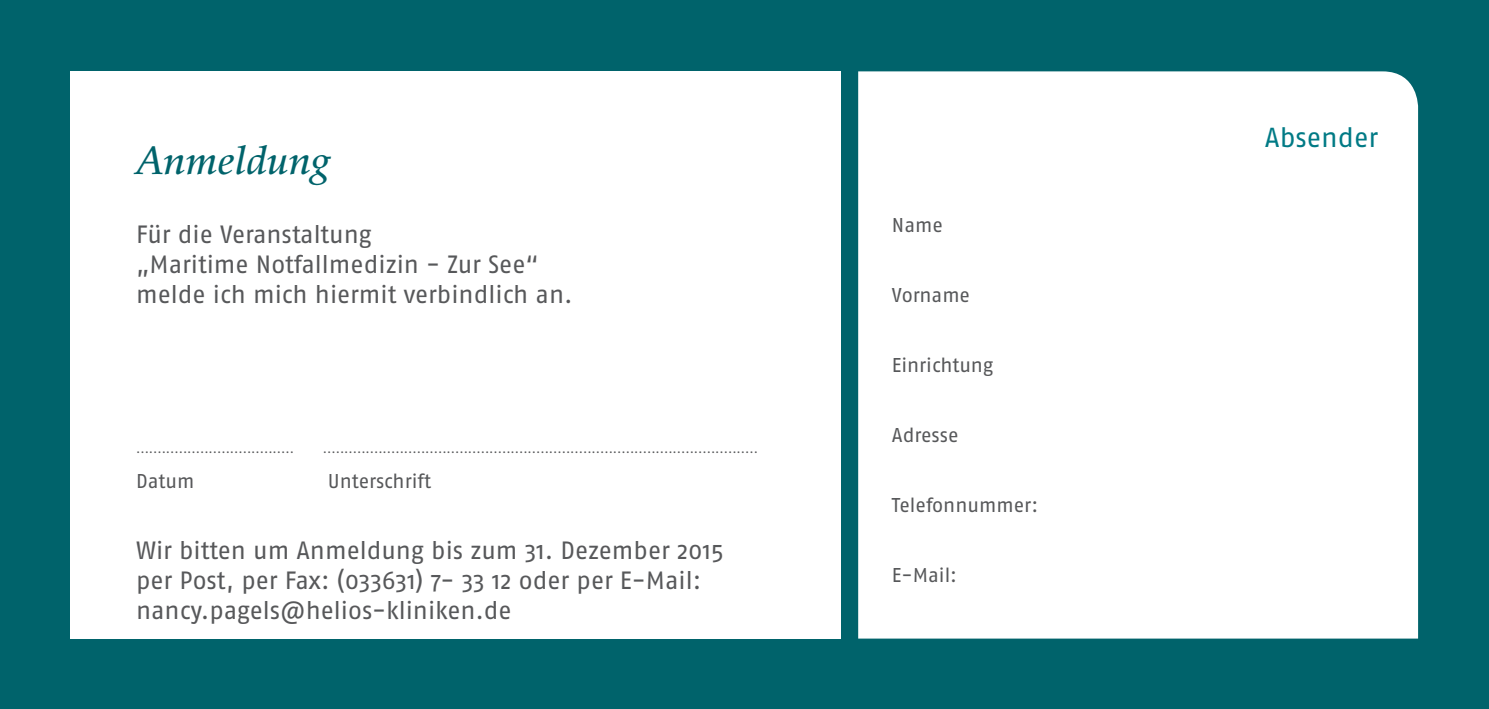
<style>
.page{position:relative;width:1489px;height:709px;background:#fff}
.page>*{position:absolute;margin:0;border:0;box-sizing:border-box;transform-origin:0 0}
.t1{font:italic 500 40px "Palatino";color:#00636b}
.t2{font:27.5px "Fago Pro";letter-spacing:-.005em;color:#007a85}
.t3{font:25px/30px "Fago Pro";color:#57585a}
.t4{font:20px "Fago Pro";letter-spacing:-.005em;color:#57585a}
.t5{font:12.5px "Fago Pro";color:#57585a}
</style>
<div class="page">
<div style="left:0;top:0;width:1488px;height:709px;background:#00636b"></div>
<div style="left:858px;top:71px;width:559px;height:567px;background:#fff"></div>
<div style="left:71px;top:71px;width:769px;height:567px;background:#fff"></div>
<h1 class="t1" style="left:136px;top:137px;width:196px">Anmeldung</h1>
<p class="t3" style="left:136px;top:219px;width:438px">Für die Veranstaltung<br>„Maritime Notfallmedizin - Zur See“ melde ich mich hiermit verbindlich an.</p>
<p class="t5" style="left:136px;top:441px;width:159px">.....................................</p>
<p class="t5" style="left:323px;top:441px;width:436px">......................................................................................................</p>
<p class="t4" style="left:136px;top:469px;width:60px">Datum</p>
<p class="t4" style="left:328px;top:469px;width:105px">Unterschrift</p>
<p class="t3" style="left:136px;top:535px;width:589px">Wir bitten um Anmeldung bis zum 31. Dezember 2015 per Post, per Fax: (033631) 7- 33 12 oder per E-Mail: nancy.pagels@helios-kliniken.de</p>
<p class="t4" style="left:891px;top:213px;width:53px">Name</p>
<p class="t4" style="left:891px;top:283px;width:80px">Vorname</p>
<p class="t4" style="left:891px;top:353px;width:103px">Einrichtung</p>
<p class="t4" style="left:891px;top:423px;width:68px">Adresse</p>
<p class="t4" style="left:891px;top:493px;width:148px">Telefonnummer:</p>
<p class="t4" style="left:891px;top:563px;width:67px">E-Mail:</p>
<p class="t2" style="left:1264px;top:121px;width:115px">Absender</p>
</div>
